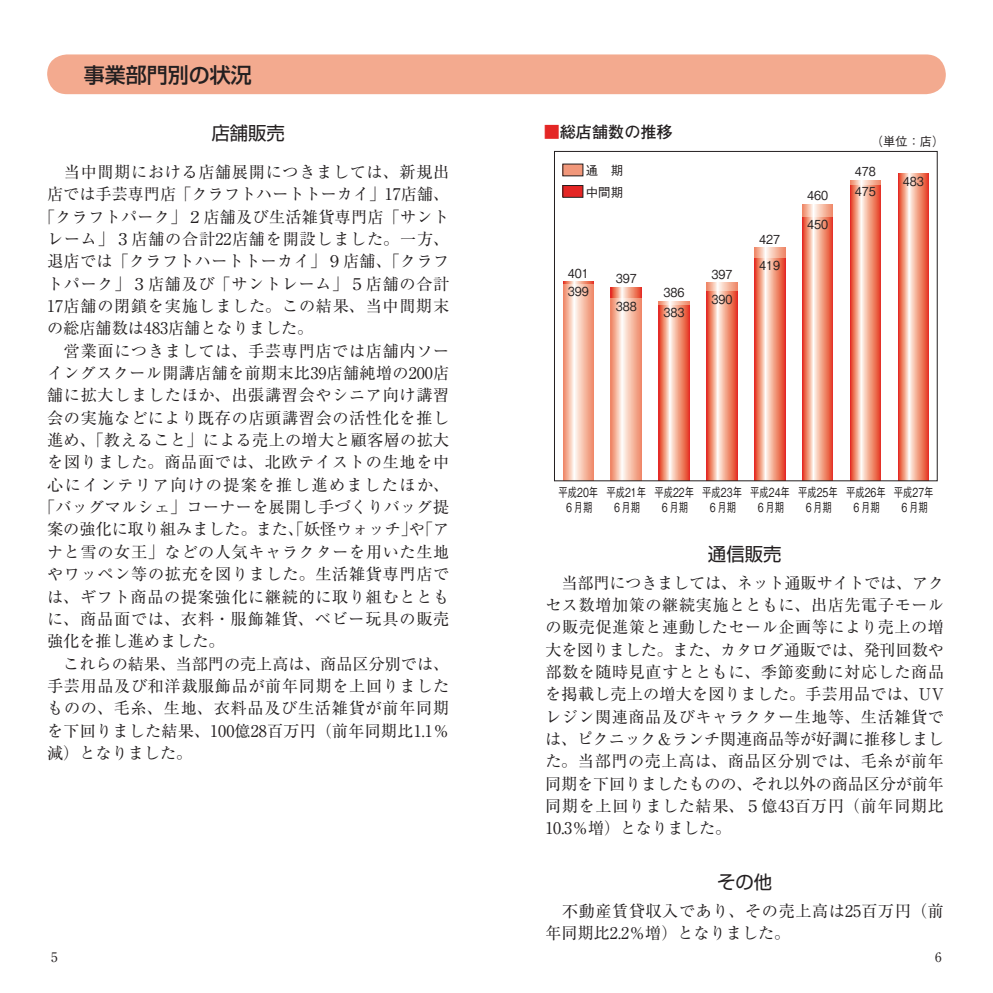
<style>
.page{position:relative;width:993px;height:993px;background:#fff}
.page>*{position:absolute;margin:0;border:0;box-sizing:border-box;transform-origin:0 0}
.t1{font:500 21px "Shin Go Pr 5";color:#231f20}
.t2{font:18.38px "Shin Go Pr 5";color:#231f20}
.t3{font:16.1px/22.4px "Ryumin Pr 5";letter-spacing:.04em;color:#231f20}
.t4{font:16.1px "Ryumin Pr 5";letter-spacing:.02em;color:#231f20}
.t5{font:16.1px "Ryumin Pr 5";color:#231f20}
.t6{font:16.1px "Ryumin Pr 5";letter-spacing:.015em;color:#231f20}
.t7{font:16.1px "Ryumin Pr 5";letter-spacing:.09em;color:#231f20}
.t8{font:700 16.1px "Futo Go B101 Pr 5";color:#231f20}
.t9{font:13.12px "Ryumin Pr 5";color:#231f20}
.t10{font:500 12.42px/14.9px "Gothic BBB Pr 5";color:#231f20;text-align:center;scale:.75 1}
.t11{font:500 12.42px "Gothic BBB Pr 5";color:#231f20;scale:.9 1}
.t12{font:500 12.42px/22.4px "Gothic BBB Pr 5";color:#231f20}
.t13{font:500 12.25px "Gothic BBB Pr 5";color:#231f20}
.s1{color:#e42625}
</style>
<div class="page">
<div style="left:47px;top:54px;width:898px;height:40px;background:#f3aa8f;border-radius:20px"></div>
<svg style="left:850px;top:184px;width:30px;height:295px;background:#f19882"></svg>
<svg style="left:898px;top:174px;width:30px;height:305px;background:#f19882"></svg>
<svg style="left:563px;top:282px;width:30px;height:2px"></svg>
<svg style="left:610px;top:287px;width:31px;height:12px"></svg>
<svg style="left:658px;top:301px;width:31px;height:4px"></svg>
<svg style="left:706px;top:283px;width:31px;height:9px"></svg>
<svg style="left:754px;top:247px;width:30px;height:11px"></svg>
<svg style="left:563px;top:284px;width:30px;height:195px;background:#f6c0ab"></svg>
<svg style="left:610px;top:299px;width:31px;height:180px;background:#f6bea9"></svg>
<svg style="left:658px;top:305px;width:31px;height:174px;background:#f0957f"></svg>
<svg style="left:706px;top:292px;width:31px;height:187px;background:#f1957f"></svg>
<svg style="left:754px;top:258px;width:30px;height:221px;background:#f19982"></svg>
<svg style="left:802px;top:204px;width:30px;height:13px"></svg>
<svg style="left:802px;top:217px;width:30px;height:262px;background:#f19982"></svg>
<svg style="left:850px;top:180px;width:30px;height:4px"></svg>
<div style="left:554px;top:151px;width:383px;height:330px;border:1px solid #231f20"></div>
<div style="left:562px;top:164px;width:20px;height:12px;background:#f1977a"></div>
<div style="left:562px;top:185px;width:20px;height:12px;background:#e42625"></div>
<div style="left:562px;top:185px;width:21px;height:12px;border:1px solid #231f20"></div>
<h1 class="t1" style="left:84px;top:58px;width:169px">事業部門別の状況</h1>
<p class="t2" style="left:211px;top:118px;width:75px">店舗販売</p>
<p class="t3" style="left:47px;top:159px;width:403px">　当中間期における店舗展開につきましては、新規出</p>
<p class="t5" style="left:47px;top:181px;width:403px">店では手芸専門店「クラフトハートトーカイ」17店舗、</p>
<p class="t4" style="left:39px;top:204px;width:411px">「クラフトパーク」２店舗及び生活雑貨専門店「サント</p>
<p class="t3" style="left:47px;top:226px;width:403px">レーム」３店舗の合計22店舗を開設しました。一方、</p>
<p class="t4" style="left:47px;top:248px;width:403px">退店では「クラフトハートトーカイ」９店舗、「クラフ</p>
<p class="t3" style="left:47px;top:271px;width:403px">トパーク」３店舗及び「サントレーム」５店舗の合計</p>
<p class="t3" style="left:47px;top:293px;width:403px">17店舗の閉鎖を実施しました。この結果、当中間期末</p>
<p class="t5" style="left:47px;top:315px;width:268px">の総店舗数は483店舗となりました。</p>
<p class="t3" style="left:47px;top:338px;width:403px">　営業面につきましては、手芸専門店では店舗内ソー</p>
<p class="t4" style="left:47px;top:360px;width:403px">イングスクール開講店舗を前期末比39店舗純増の200店</p>
<p class="t3" style="left:47px;top:383px;width:403px">舗に拡大しましたほか、出張講習会やシニア向け講習</p>
<p class="t3" style="left:47px;top:405px;width:403px">会の実施などにより既存の店頭講習会の活性化を推し</p>
<p class="t4" style="left:47px;top:427px;width:403px">進め、「教えること」による売上の増大と顧客層の拡大</p>
<p class="t3" style="left:47px;top:450px;width:403px">を図りました。商品面では、北欧テイストの生地を中</p>
<p class="t7" style="left:47px;top:472px;width:403px">心にインテリア向けの提案を推し進めましたほか、</p>
<p class="t4" style="left:39px;top:494px;width:411px">「バッグマルシェ」コーナーを展開し手づくりバッグ提</p>
<p class="t5" style="left:47px;top:516px;width:403px">案の強化に取り組みました。また、「妖怪ウォッチ」や「ア</p>
<p class="t3" style="left:47px;top:539px;width:403px">ナと雪の女王」などの人気キャラクターを用いた生地</p>
<p class="t3" style="left:47px;top:561px;width:403px">やワッペン等の拡充を図りました。生活雑貨専門店で</p>
<p class="t3" style="left:47px;top:584px;width:403px">は、ギフト商品の提案強化に継続的に取り組むととも</p>
<p class="t3" style="left:47px;top:606px;width:403px">に、商品面では、衣料・服飾雑貨、ベビー玩具の販売</p>
<p class="t5" style="left:47px;top:628px;width:179px">強化を推し進めました。</p>
<p class="t5" style="left:47px;top:650px;width:403px">　これらの結果、当部門の売上高は、商品区分別では、</p>
<p class="t3" style="left:47px;top:673px;width:403px">手芸用品及び和洋裁服飾品が前年同期を上回りました</p>
<p class="t3" style="left:47px;top:695px;width:403px">ものの、毛糸、生地、衣料品及び生活雑貨が前年同期</p>
<p class="t6" style="left:47px;top:717px;width:403px">を下回りました結果、100億28百万円（前年同期比1.1％</p>
<p class="t3" style="left:47px;top:740px;width:147px">減）となりました。</p>
<p class="t8" style="left:543px;top:119px;width:130px"><span class="s1">■</span>総店舗数の推移</p>
<p class="t12" style="left:585px;top:158px;width:39px">通　期中間期</p>
<p class="t11" style="left:567px;top:263px;width:25px">401</p>
<p class="t11" style="left:567px;top:281px;width:25px">399</p>
<p class="t11" style="left:615px;top:268px;width:25px">397</p>
<p class="t11" style="left:615px;top:296px;width:25px">388</p>
<p class="t11" style="left:663px;top:282px;width:25px">386</p>
<p class="t11" style="left:663px;top:302px;width:25px">383</p>
<p class="t11" style="left:711px;top:264px;width:25px">397</p>
<p class="t11" style="left:711px;top:289px;width:25px">390</p>
<p class="t11" style="left:759px;top:229px;width:25px">427</p>
<p class="t11" style="left:759px;top:255px;width:25px">419</p>
<p class="t11" style="left:806px;top:185px;width:25px">460</p>
<p class="t11" style="left:806px;top:214px;width:25px">450</p>
<p class="t13" style="left:870px;top:132px;width:75px">（単位：店）</p>
<p class="t11" style="left:854px;top:162px;width:25px">478</p>
<p class="t11" style="left:854px;top:181px;width:25px">475</p>
<p class="t11" style="left:902px;top:171px;width:25px">483</p>
<p class="t10" style="left:558px;top:483px;width:54px">平成20年<br>６月期</p>
<p class="t10" style="left:606px;top:483px;width:54px">平成21年<br>６月期</p>
<p class="t10" style="left:654px;top:483px;width:54px">平成22年<br>６月期</p>
<p class="t10" style="left:702px;top:483px;width:54px">平成23年<br>６月期</p>
<p class="t10" style="left:797px;top:483px;width:54px">平成25年<br>６月期</p>
<p class="t10" style="left:845px;top:483px;width:54px">平成26年<br>６月期</p>
<p class="t10" style="left:750px;top:483px;width:54px">平成24年<br>６月期</p>
<p class="t10" style="left:893px;top:483px;width:54px">平成27年<br>６月期</p>
<p class="t2" style="left:707px;top:538px;width:75px">通信販売</p>
<p class="t3" style="left:545px;top:570px;width:400px;text-align:justify">　当部門につきましては、ネット通販サイトでは、アクセス数増加策の継続実施とともに、出店先電子モールの販売促進策と連動したセール企画等により売上の増大を図りました。また、カタログ通販では、発刊回数や部数を随時見直すとともに、季節変動に対応した商品を掲載し売上の増大を図りました。手芸用品では、UVレジン関連商品及びキャラクター生地等、生活雑貨では、ピクニック＆ランチ関連商品等が好調に推移しました。当部門の売上高は、商品区分別では、毛糸が前年同期を下回りましたものの、それ以外の商品区分が前年同期を上回りました結果、５億43百万円（前年同期比10.3％増）となりました。</p>
<p class="t2" style="left:717px;top:866px;width:57px">その他</p>
<p class="t3" style="left:545px;top:898px;width:400px">　不動産賃貸収入であり、その売上高は25百万円（前年同期比2.2％増）となりました。</p>
<p class="t9" style="left:51px;top:946px;width:8px">5</p>
<p class="t9" style="left:934px;top:946px;width:8px">6</p>
</div>
